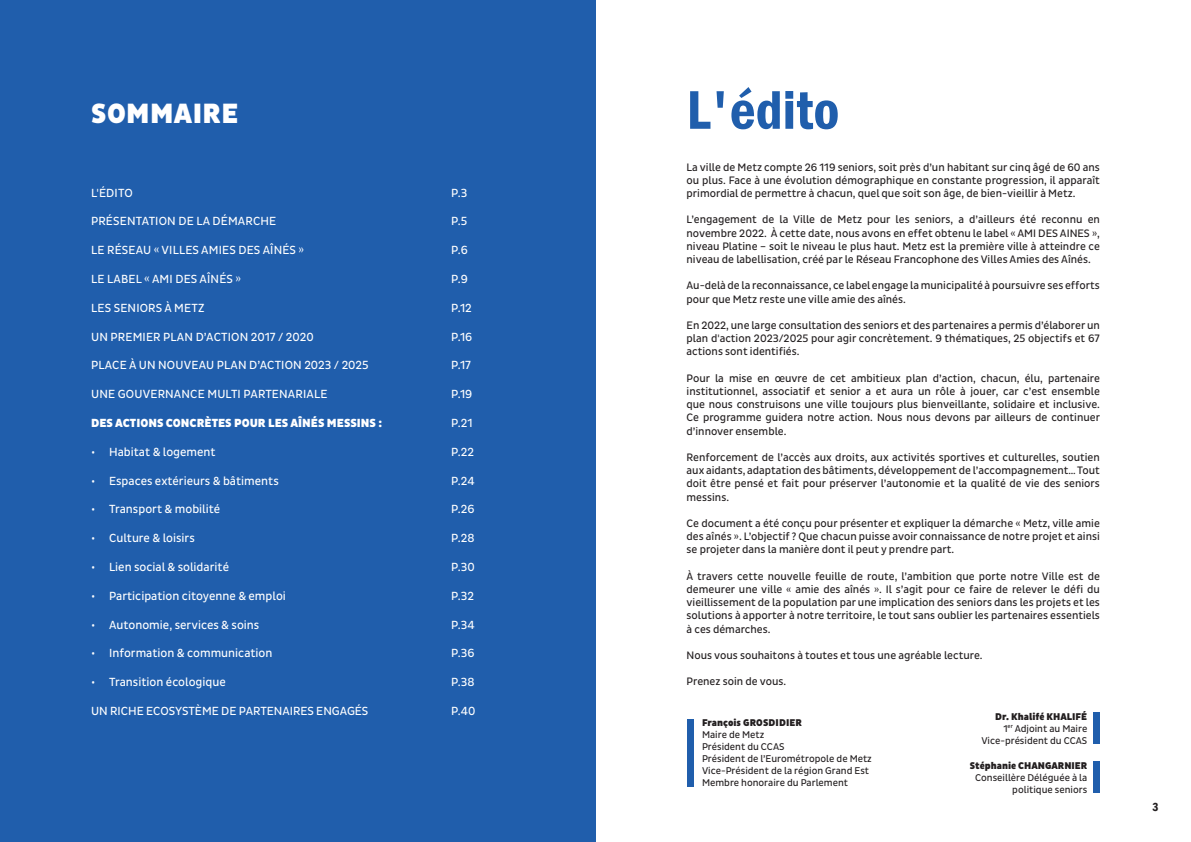
<style>
.page{position:relative;width:1191px;height:842px;background:#fff}
.page>*{position:absolute;margin:0;border:0;box-sizing:border-box;transform-origin:0 0}
.t1{font:600 condensed 56.3px "Franklin Gothic";color:#205eac}
.t2{font:900 28.4px "Pluto Sans Cond";letter-spacing:.015em;color:#fff}
.t3{font:12px "Pluto Sans Cond";color:#fff}
.t4{font:900 12px "Pluto Sans Cond";color:#fff}
.t5{font:600 condensed 12px "Franklin Gothic";color:#231f20}
.t6{font:11px/13.2px "Pluto Sans Cond";color:#231f20;text-align:justify}
.t7{font:10px/12px "Pluto Sans Cond";color:#231f20;text-align:right}
.t8{font:900 10px "Pluto Sans Cond";color:#231f20}
.s1{font-weight:900}
</style>
<div class="page">
<div style="left:0;top:0;width:595px;height:842px;background:#205eac"></div>
<div style="left:1093px;top:712px;width:7px;height:32px;background:#205eac"></div>
<div style="left:1093px;top:762px;width:7px;height:31px;background:#205eac"></div>
<div style="left:686px;top:719px;width:7px;height:67px;background:#205eac"></div>
<h1 class="t1" style="left:686px;top:72px;width:154px">L'édito</h1>
<p class="t6" style="left:686px;top:160px;width:415px">La ville de Metz compte 26 119 seniors, soit près d’un habitant sur cinq âgé de 60 ans ou plus. Face à une évolution démographique en constante progression, il apparaît primordial de permettre à chacun, quel que soit son âge, de bien-vieillir à Metz.</p>
<p class="t6" style="left:686px;top:213px;width:415px">L’engagement de la Ville de Metz pour les seniors, a d’ailleurs été reconnu en novembre 2022. À cette date, nous avons en effet obtenu le label « AMI DES AINES », niveau Platine – soit le niveau le plus haut. Metz est la première ville à atteindre ce niveau de labellisation, créé par le Réseau Francophone des Villes Amies des Aînés.</p>
<p class="t6" style="left:686px;top:279px;width:415px">Au-delà de la reconnaissance, ce label engage la municipalité à poursuivre ses efforts pour que Metz reste une ville amie des aînés.</p>
<p class="t6" style="left:686px;top:319px;width:415px">En 2022, une large consultation des seniors et des partenaires a permis d’élaborer un plan d'action 2023/2025 pour agir concrètement. 9 thématiques, 25 objectifs et 67 actions sont identifiés.</p>
<p class="t6" style="left:686px;top:372px;width:415px">Pour la mise en œuvre de cet ambitieux plan d’action, chacun, élu, partenaire institutionnel, associatif et senior a et aura un rôle à jouer, car c’est ensemble que nous construisons une ville toujours plus bienveillante, solidaire et inclusive.<br>Ce programme guidera notre action. Nous nous devons par ailleurs de continuer d’innover ensemble.</p>
<p class="t6" style="left:686px;top:451px;width:415px">Renforcement de l’accès aux droits, aux activités sportives et culturelles, soutien aux aidants, adaptation des bâtiments, développement de l’accompagnement… Tout doit être pensé et fait pour préserver l’autonomie et la qualité de vie des seniors messins.</p>
<p class="t6" style="left:686px;top:517px;width:415px">Ce document a été conçu pour présenter et expliquer la démarche « Metz, ville amie des aînés ». L’objectif ? Que chacun puisse avoir connaissance de notre projet et ainsi se projeter dans la manière dont il peut y prendre part.</p>
<p class="t6" style="left:686px;top:570px;width:415px">À travers cette nouvelle feuille de route, l’ambition que porte notre Ville est de demeurer une ville « amie des aînés ». Il s’agit pour ce faire de relever le défi du vieillissement de la population par une implication des seniors dans les projets et les solutions à apporter à notre territoire, le tout sans oublier les partenaires essentiels à ces démarches.</p>
<p class="t6" style="left:686px;top:649px;width:297px">Nous vous souhaitons à toutes et tous une agréable lecture.</p>
<p class="t6" style="left:686px;top:675px;width:101px">Prenez soin de vous.</p>
<h2 class="t2" style="left:91px;top:97px;width:149px">SOMMAIRE</h2>
<p class="t3" style="left:91px;top:186px;width:43px">L'ÉDITO</p>
<p class="t3" style="left:451px;top:186px;width:18px">P.3</p>
<p class="t3" style="left:91px;top:214px;width:187px">PRÉSENTATION DE LA DÉMARCHE</p>
<p class="t3" style="left:451px;top:214px;width:18px">P.5</p>
<p class="t3" style="left:91px;top:243px;width:215px">LE RÉSEAU « VILLES AMIES DES AÎNÉS »</p>
<p class="t3" style="left:451px;top:243px;width:18px">P.6</p>
<p class="t3" style="left:91px;top:272px;width:151px">LE LABEL « AMI DES AÎNÉS »</p>
<p class="t3" style="left:451px;top:272px;width:18px">P.9</p>
<p class="t3" style="left:91px;top:301px;width:115px">LES SENIORS À METZ</p>
<p class="t3" style="left:451px;top:301px;width:22px">P.12</p>
<p class="t3" style="left:91px;top:330px;width:224px">UN PREMIER PLAN D’ACTION 2017 / 2020</p>
<p class="t3" style="left:451px;top:330px;width:23px">P.16</p>
<p class="t3" style="left:91px;top:358px;width:279px">PLACE À UN NOUVEAU PLAN D’ACTION 2023 / 2025</p>
<p class="t3" style="left:451px;top:358px;width:21px">P.17</p>
<p class="t3" style="left:91px;top:387px;width:238px">UNE GOUVERNANCE MULTI PARTENARIALE</p>
<p class="t3" style="left:451px;top:387px;width:23px">P.19</p>
<p class="t4" style="left:91px;top:416px;width:293px">DES ACTIONS CONCRÈTES POUR LES AÎNÉS MESSINS :</p>
<p class="t3" style="left:451px;top:416px;width:23px">P.21</p>
<p class="t3" style="left:91px;top:445px;width:126px">• Habitat &amp; logement</p>
<p class="t3" style="left:451px;top:445px;width:24px">P.22</p>
<p class="t3" style="left:91px;top:474px;width:189px">• Espaces extérieurs &amp; bâtiments</p>
<p class="t3" style="left:451px;top:474px;width:25px">P.24</p>
<p class="t3" style="left:91px;top:502px;width:131px">• Transport &amp; mobilité</p>
<p class="t3" style="left:451px;top:502px;width:25px">P.26</p>
<p class="t3" style="left:91px;top:531px;width:105px">• Culture &amp; loisirs</p>
<p class="t3" style="left:451px;top:531px;width:25px">P.28</p>
<p class="t3" style="left:91px;top:560px;width:139px">• Lien social &amp; solidarité</p>
<p class="t3" style="left:451px;top:560px;width:25px">P.30</p>
<p class="t3" style="left:91px;top:589px;width:196px">• Participation citoyenne &amp; emploi</p>
<p class="t3" style="left:451px;top:589px;width:24px">P.32</p>
<p class="t3" style="left:91px;top:618px;width:170px">• Autonomie, services &amp; soins</p>
<p class="t3" style="left:451px;top:618px;width:25px">P.34</p>
<p class="t3" style="left:91px;top:646px;width:183px">• Information &amp; communication</p>
<p class="t3" style="left:451px;top:646px;width:25px">P.36</p>
<p class="t3" style="left:91px;top:675px;width:136px">• Transition écologique</p>
<p class="t3" style="left:451px;top:675px;width:25px">P.38</p>
<p class="t3" style="left:91px;top:704px;width:279px">UN RICHE ECOSYSTÈME DE PARTENAIRES ENGAGÉS</p>
<p class="t3" style="left:451px;top:704px;width:26px">P.40</p>
<p class="t7" style="left:981px;top:710px;width:107px"><span class="s1">Dr. Khalifé KHALIFÉ<br></span>1<sup>er</sup> Adjoint au Maire<br>Vice-président du CCAS</p>
<p class="t8" style="left:969px;top:760px;width:119px">Stéphanie CHANGARNIER</p>
<p class="t7" style="left:975px;top:772px;width:114px">Conseillère Déléguée à la politique seniors</p>
<p class="t8" style="left:702px;top:717px;width:102px">François GROSDIDIER</p>
<p class="t7" style="left:702px;top:729px;width:171px;text-align:left">Maire de Metz<br>Président du CCAS<br>Président de l’Eurométropole de Metz<br>Vice-Président de la région Grand Est<br>Membre honoraire du Parlement</p>
<p class="t5" style="left:1152px;top:799px;width:8px">3</p>
</div>
